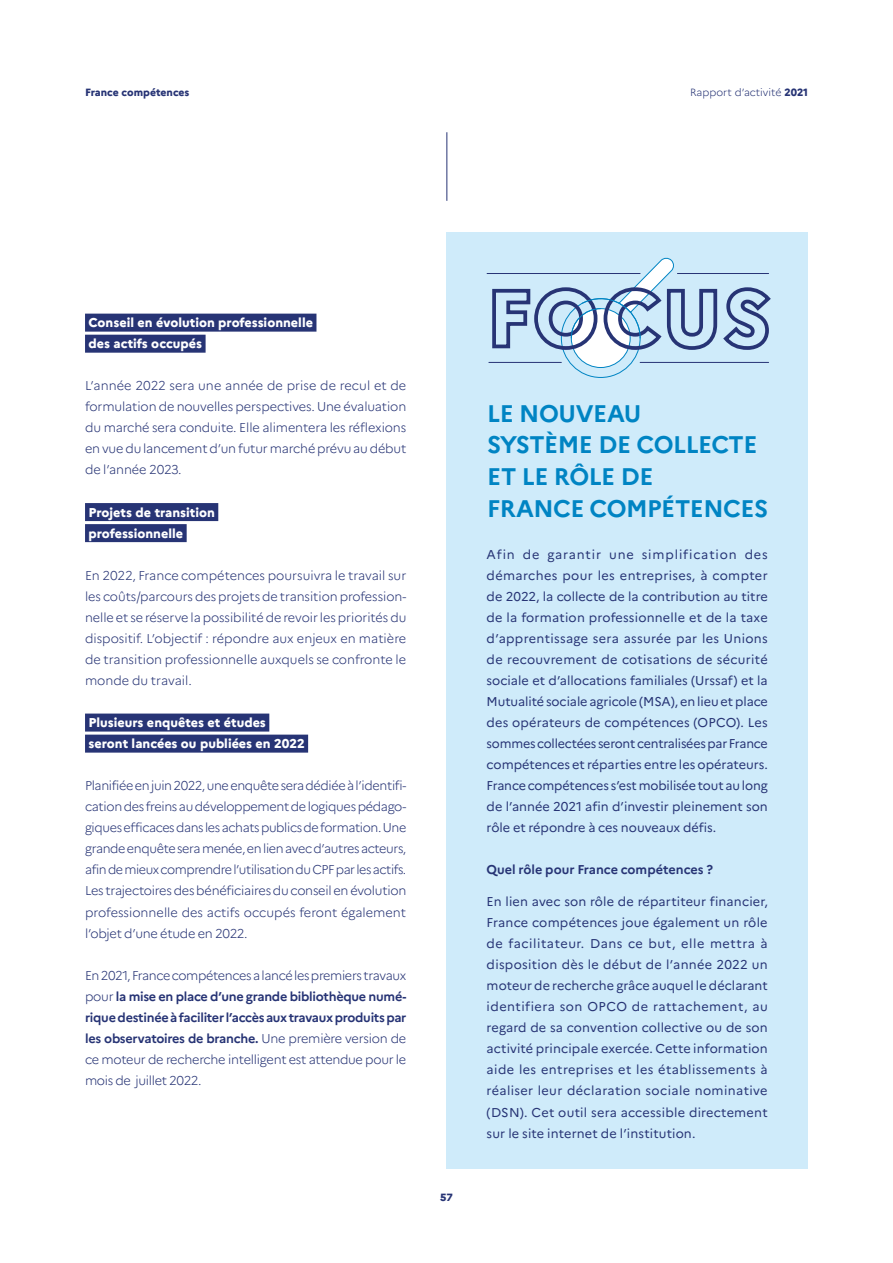
<style>
.page{position:relative;width:893px;height:1263px;background:#fff}
.page>*{position:absolute;margin:0;border:0;box-sizing:border-box;transform-origin:0 0}
.Intertitres_-_Niv_2{font:700 24px/31.5px "Marianne";letter-spacing:-.02em;color:#0084c3}
.Courant{font:300 12.75px/21px "Marianne";letter-spacing:-.01em;color:#273475;text-align:justify}
.Courant-2{font:12.75px/21px "Marianne";letter-spacing:.005em;color:#273475;text-align:justify}
.Intertitres_-_Niv_2-2{font:800 12.75px/21px "Marianne";color:#fff}
.Courant-3{font:700 12.75px "Marianne";color:#273475}
.t1{font:300 10.5px "Marianne";color:#273475}
.t2{font:800 10.5px "Marianne";letter-spacing:-.005em;color:#273475}
.s1{font-weight:800}
.s2{font-weight:700}
</style>
<div class="page">
<hr style="left:446px;top:132px;width:1px;height:69px;background:#273475">
<div style="left:85px;top:314px;width:231px;height:18px;background:#273475"></div>
<div style="left:85px;top:335px;width:121px;height:18px;background:#273475"></div>
<div style="left:85px;top:503px;width:133px;height:18px;background:#273475"></div>
<div style="left:85px;top:524px;width:102px;height:18px;background:#273475"></div>
<div style="left:85px;top:713px;width:184px;height:18px;background:#273475"></div>
<div style="left:85px;top:735px;width:223px;height:18px;background:#273475"></div>
<div style="left:446px;top:232px;width:362px;height:937px;background:#cfebfa"></div>
<div style="left:571px;top:309px;width:59px;height:58px;background:#fff;border-radius:50%"></div>
<hr style="left:640px;top:362px;width:129px;height:1px;background:#273475">
<hr style="left:487px;top:273px;width:153px;height:1px;background:#273475">
<hr style="left:489px;top:362px;width:72px;height:1px;background:#273475">
<svg style="left:492px;top:258px;width:279px;height:94px"></svg>
<p class="t2" style="left:85px;top:85px;width:106px">France compétences</p>
<p class="t1" style="left:690px;top:85px;width:119px">Rapport d’activité <span class="s1">2021</span></p>
<p class="Intertitres_-_Niv_2-2" style="left:88px;top:312px;width:226px">Conseil en évolution professionnelle des actifs occupés</p>
<p class="Courant" style="left:85px;top:375px;width:323px">L’année 2022 sera une année de prise de recul et de formulation de nouvelles perspectives. Une évaluation du marché sera conduite. Elle alimentera les réflexions en vue du lancement d’un futur marché prévu au début de l’année 2023.</p>
<p class="Intertitres_-_Niv_2-2" style="left:88px;top:501px;width:128px">Projets de transition professionnelle</p>
<p class="Courant" style="left:85px;top:565px;width:323px">En 2022, France compétences poursuivra le travail sur les coûts/parcours des projets de transition profession&shy;nelle et se réserve la possibilité de revoir les priorités du dispositif. L’objectif : répondre aux enjeux en matière de transition professionnelle auxquels se confronte le monde du travail.</p>
<p class="Intertitres_-_Niv_2-2" style="left:88px;top:712px;width:218px">Plusieurs enquêtes et études seront lancées ou publiées en 2022</p>
<p class="Courant" style="left:85px;top:775px;width:323px">Planifiée en juin 2022, une enquête sera dédiée à l’identifi&shy;cation des freins au développement de logiques pédago&shy;giques efficaces dans les achats publics de formation. Une grande enquête sera menée, en lien avec d’autres acteurs, afin de mieux comprendre l’utilisation du CPF par les actifs.<br>Les trajectoires des bénéficiaires du conseil en évolution professionnelle des actifs occupés feront également l’objet d’une étude en 2022.</p>
<p class="Courant" style="left:85px;top:964px;width:323px">En 2021, France compétences a lancé les premiers travaux pour <span class="s2">la mise en place d’une grande bibliothèque numé&shy;rique destinée à faciliter l’accès aux travaux produits par les observatoires de branche.</span> Une première version de ce moteur de recherche intelligent est attendue pour le mois de juillet 2022.</p>
<p class="t2" style="left:440px;top:1190px;width:14px">57</p>
<p class="Intertitres_-_Niv_2" style="left:487px;top:397px;width:282px">LE NOUVEAU<br>SYSTÈME DE COLLECTE<br>ET LE RÔLE DE<br>FRANCE COMPÉTENCES</p>
<p class="Courant-2" style="left:487px;top:544px;width:283px">Afin de garantir une simplification des démarches pour les entreprises, à compter de 2022, la collecte de la contribution au titre de la formation professionnelle et de la taxe d’apprentissage sera assurée par les Unions de recouvrement de cotisations de sécurité sociale et d’allocations familiales (Urssaf) et la Mutualité sociale agricole (MSA), en lieu et place des opérateurs de compétences (OPCO). Les sommes collectées seront centralisées par France compétences et réparties entre les opérateurs.<br>France compétences s’est mobilisée tout au long de l’année 2021 afin d’investir pleinement son rôle et répondre à ces nouveaux défis.</p>
<p class="Courant-3" style="left:487px;top:862px;width:228px">Quel rôle pour France compétences ?</p>
<p class="Courant-2" style="left:487px;top:891px;width:283px">En lien avec son rôle de répartiteur financier, France compétences joue également un rôle de facilitateur. Dans ce but, elle mettra à disposition dès le début de l’année 2022 un moteur de recherche grâce auquel le déclarant identifiera son OPCO de rattachement, au regard de sa convention collective ou de son activité principale exercée. Cette information aide les entreprises et les établissements à réaliser leur déclaration sociale nominative (DSN). Cet outil sera accessible directement sur le site internet de l’institution.</p>
</div>
